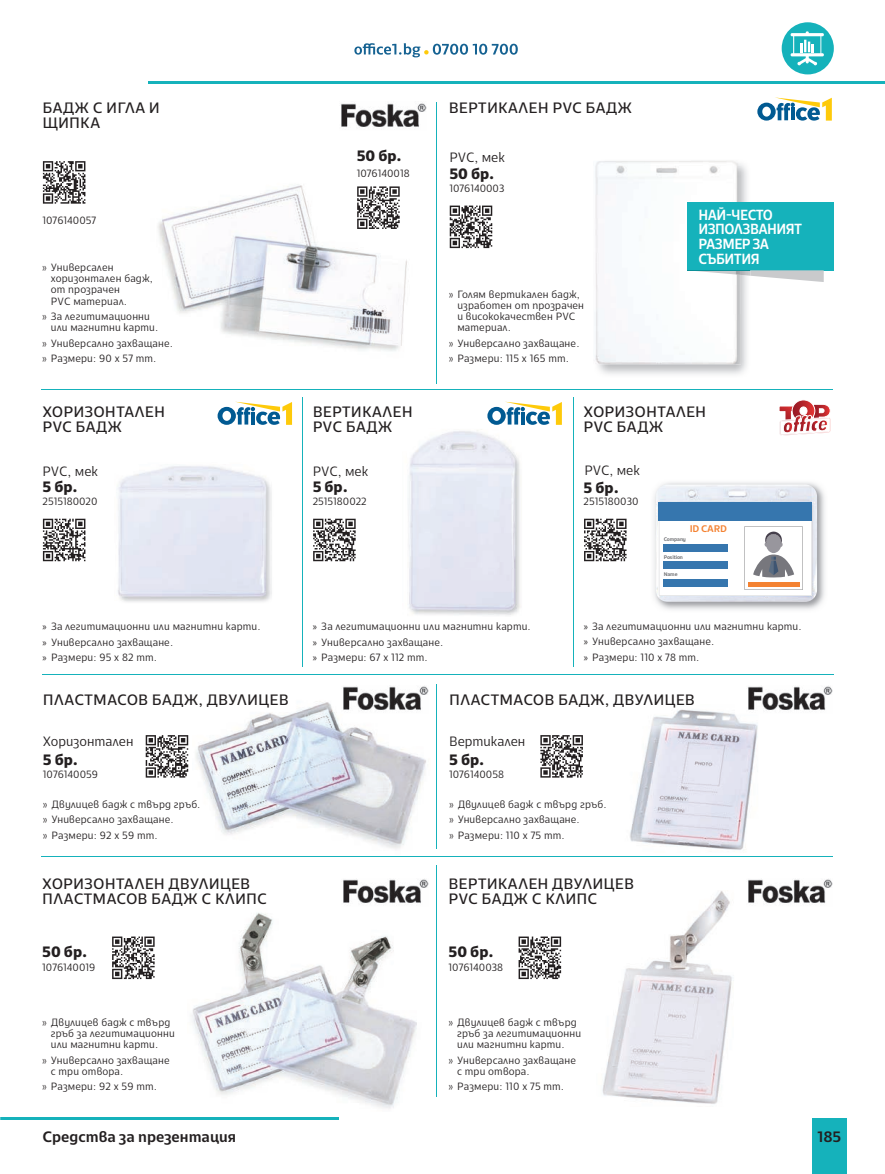
<style>
.page{position:relative;width:885px;height:1174px;background:#fff}
.page>*{position:absolute;margin:0;border:0;box-sizing:border-box;transform-origin:0 0}
.t1{font:15px/15px "Cormac";color:#231f20}
.t2{font:700 15px "Cormac";color:#231f20}
.t3{font:500 15px "Cormac";color:#231f20}
.t4{font:500 14.7px/14.7px "Cormac";letter-spacing:-.04em;color:#fff;scale:.91 1}
.t5{font:300 13.5px "Cormac";color:#231f20;scale:.95 1}
.t6{font:300 10.5px/11.2px "Cormac";letter-spacing:.015em;color:#231f20;scale:.95 1}
.t7{font:500 9.6px "Cormac";color:#f48232}
.t8{font:500 5.25px "Cormac";color:#6c6d70}
.s1{font-family:"Myriad Pro";font-weight:400}
</style>
<div class="page">
<svg style="left:354px;top:43px;width:163px;height:14px"></svg>
<hr style="left:149px;top:82px;width:735px;height:2px;background:#15b2bb">
<div style="left:812px;top:1118px;width:34px;height:55px;background:#15b2bb"></div>
<hr style="left:0;top:1117px;width:338px;height:2px;background:#15b2bb">
<div style="left:781px;top:22px;width:52px;height:52px;background:#15b2bb;border-radius:50%"></div>
<svg style="left:790px;top:31px;width:33px;height:34px"></svg>
<img style="left:158px;top:185px;width:249px;height:166px">
<hr style="left:41px;top:389px;width:791px;height:1px;background:#15b2bb">
<hr style="left:41px;top:856px;width:791px;height:1px;background:#15b2bb">
<hr style="left:43px;top:674px;width:790px;height:1px;background:#15b2bb">
<hr style="left:436px;top:865px;width:1px;height:231px;background:#15b2bb">
<hr style="left:436px;top:102px;width:1px;height:281px;background:#15b2bb">
<hr style="left:436px;top:684px;width:1px;height:164px;background:#15b2bb">
<hr style="left:302px;top:397px;width:1px;height:270px;background:#15b2bb">
<hr style="left:573px;top:397px;width:1px;height:270px;background:#15b2bb">
<img style="left:117px;top:464px;width:154px;height:137px">
<img style="left:408px;top:430px;width:113px;height:186px">
<img style="left:593px;top:161px;width:98px;height:203px">
<img style="left:691px;top:161px;width:49px;height:41px">
<img style="left:691px;top:275px;width:49px;height:89px">
<div style="left:687px;top:202px;width:146px;height:68px;background:#15b2bb"></div>
<svg style="left:740px;top:270px;width:83px;height:12px"></svg>
<img style="left:687px;top:270px;width:53px;height:5px">
<img style="left:341px;top:103px;width:85px;height:25px">
<img style="left:192px;top:913px;width:225px;height:196px">
<img style="left:343px;top:879px;width:85px;height:25px">
<img style="left:602px;top:891px;width:130px;height:213px">
<img style="left:748px;top:879px;width:84px;height:24px">
<svg style="left:779px;top:400px;width:52px;height:36px"></svg>
<img style="left:654px;top:483px;width:170px;height:126px">
<img style="left:655px;top:484px;width:162px;height:118px">
<svg style="left:658px;top:502px;width:153px;height:93px"></svg>
<div style="left:747px;top:582px;width:52px;height:5px;background:#f48232"></div>
<img style="left:196px;top:691px;width:233px;height:158px">
<img style="left:630px;top:709px;width:128px;height:141px">
<svg style="left:757px;top:97px;width:74px;height:24px"></svg>
<svg style="left:217px;top:402px;width:75px;height:23px"></svg>
<svg style="left:487px;top:402px;width:75px;height:23px"></svg>
<img style="left:746px;top:686px;width:86px;height:27px">
<img style="left:341px;top:686px;width:87px;height:27px">
<svg style="left:357px;top:186px;width:43px;height:44px"></svg>
<svg style="left:357px;top:186px;width:42px;height:43px"></svg>
<svg style="left:449px;top:205px;width:44px;height:44px"></svg>
<svg style="left:449px;top:206px;width:43px;height:42px"></svg>
<svg style="left:85px;top:161px;width:1px;height:43px"></svg>
<svg style="left:43px;top:161px;width:42px;height:43px"></svg>
<svg style="left:313px;top:518px;width:43px;height:44px"></svg>
<svg style="left:313px;top:519px;width:42px;height:42px"></svg>
<svg style="left:43px;top:518px;width:43px;height:44px"></svg>
<svg style="left:43px;top:519px;width:42px;height:42px"></svg>
<svg style="left:145px;top:735px;width:44px;height:43px"></svg>
<svg style="left:146px;top:735px;width:42px;height:42px"></svg>
<svg style="left:112px;top:936px;width:43px;height:43px"></svg>
<svg style="left:518px;top:936px;width:43px;height:43px"></svg>
<svg style="left:540px;top:777px;width:42px;height:1px"></svg>
<svg style="left:540px;top:735px;width:43px;height:42px"></svg>
<svg style="left:584px;top:518px;width:43px;height:44px"></svg>
<svg style="left:584px;top:519px;width:42px;height:42px"></svg>
<h1 class="t1" style="left:43px;top:100px;width:119px">БАДЖ С ИГЛА И<br>ЩИПКА</h1>
<h1 class="t1" style="left:449px;top:100px;width:185px">ВЕРТИКАЛЕН PVC БАДЖ</h1>
<h1 class="t2" style="left:357px;top:146px;width:46px">50 бр.</h1>
<p class="t5" style="left:449px;top:149px;width:60px">PVC, мек</p>
<p class="t6" style="left:357px;top:168px;width:57px">1076140018</p>
<h1 class="t2" style="left:449px;top:163px;width:46px">50 бр.</h1>
<p class="t6" style="left:449px;top:183px;width:59px">1076140003</p>
<p class="t6" style="left:43px;top:215px;width:58px">1076140057</p>
<p class="t6" style="left:51px;top:261px;width:109px;text-indent:-9px">» Универсален хоризонтален бадж, от прозрачен<br>PVC материал.</p>
<p class="t6" style="left:51px;top:311px;width:115px;text-indent:-9px">» За легитимационни или магнитни карти.</p>
<p class="t6" style="left:42px;top:335px;width:139px;line-height:15.5px">» Универсално захващане. » Размери: 90 х 57 mm.</p>
<p class="t6" style="left:457px;top:288px;width:135px;text-indent:-9px">» Голям вертикален бадж, изработен от прозрачен и висококачествен PVC материал.</p>
<p class="t6" style="left:449px;top:335px;width:139px;line-height:15.5px">» Универсално захващане. » Размери: 115 х 165 mm.</p>
<h2 class="t4" style="left:698px;top:207px;width:116px">НАЙ-ЧЕСТО<br>ИЗПОЛЗВАНИЯТ<br>РАЗМЕР ЗА<br>СЪБИТИЯ</h2>
<h1 class="t1" style="left:43px;top:404px;width:124px">ХОРИЗОНТАЛЕН<br>PVC БАДЖ</h1>
<h1 class="t1" style="left:313px;top:404px;width:101px">ВЕРТИКАЛЕН<br>PVC БАДЖ</h1>
<h1 class="t1" style="left:583px;top:404px;width:124px">ХОРИЗОНТАЛЕН<br>PVC БАДЖ</h1>
<p class="t5" style="left:43px;top:463px;width:60px">PVC, мек</p>
<p class="t5" style="left:312px;top:463px;width:60px">PVC, мек</p>
<p class="t5" style="left:584px;top:462px;width:60px">PVC, мек</p>
<h1 class="t2" style="left:43px;top:477px;width:37px">5 бр.</h1>
<p class="t6" style="left:43px;top:495px;width:59px">2515180020</p>
<h1 class="t2" style="left:312px;top:477px;width:37px">5 бр.</h1>
<p class="t6" style="left:312px;top:495px;width:58px">2515180022</p>
<h1 class="t2" style="left:583px;top:477px;width:37px">5 бр.</h1>
<p class="t6" style="left:583px;top:495px;width:59px">2515180030</p>
<p class="t7" style="left:689px;top:523px;width:39px">ID CARD</p>
<p class="t8" style="left:663px;top:536px;width:24px">Company</p>
<p class="t8" style="left:663px;top:553px;width:21px">Position</p>
<p class="t8" style="left:663px;top:571px;width:15px">Name</p>
<p class="t6" style="left:43px;top:618px;width:231px;line-height:15.5px"><span class="s1">»</span> За легитимационни или магнитни карти. <span class="s1">»</span> Универсално захващане.<br><span class="s1">»</span> Размери: 95 х 82 mm.</p>
<p class="t6" style="left:313px;top:618px;width:231px;line-height:15.5px"><span class="s1">»</span> За легитимационни или магнитни карти. <span class="s1">»</span> Универсално захващане.<br><span class="s1">»</span> Размери: 67 х 112 mm.</p>
<p class="t6" style="left:583px;top:618px;width:231px;line-height:15.5px"><span class="s1">»</span> За легитимационни или магнитни карти. <span class="s1">»</span> Универсално захващане.<br><span class="s1">»</span> Размери: 110 х 78 mm.</p>
<h1 class="t1" style="left:43px;top:692px;width:247px">ПЛАСТМАСОВ БАДЖ, ДВУЛИЦЕВ</h1>
<h1 class="t1" style="left:449px;top:692px;width:247px">ПЛАСТМАСОВ БАДЖ, ДВУЛИЦЕВ</h1>
<p class="t5" style="left:43px;top:733px;width:97px">Хоризонтален</p>
<p class="t6" style="left:43px;top:769px;width:59px">1076140059</p>
<h1 class="t2" style="left:43px;top:749px;width:37px">5 бр.</h1>
<p class="t5" style="left:449px;top:733px;width:82px">Вертикален</p>
<p class="t6" style="left:449px;top:769px;width:59px">1076140058</p>
<h1 class="t2" style="left:449px;top:749px;width:37px">5 бр.</h1>
<p class="t6" style="left:43px;top:796px;width:167px;line-height:15.5px">» Двулицев бадж с твърд гръб. » Универсално захващане.<br>» Размери: 92 х 59 mm.</p>
<p class="t6" style="left:449px;top:796px;width:167px;line-height:15.5px">» Двулицев бадж с твърд гръб. » Универсално захващане.<br>» Размери: 110 x 75 mm.</p>
<h1 class="t1" style="left:42px;top:875px;width:226px">ХОРИЗОНТАЛЕН ДВУЛИЦЕВ<br>ПЛАСТМАСОВ БАДЖ С КЛИПС</h1>
<h1 class="t1" style="left:448px;top:875px;width:187px">ВЕРТИКАЛЕН ДВУЛИЦЕВ<br>PVC БАДЖ С КЛИПС</h1>
<h1 class="t2" style="left:42px;top:942px;width:46px">50 бр.</h1>
<h1 class="t2" style="left:448px;top:942px;width:46px">50 бр.</h1>
<p class="t6" style="left:42px;top:961px;width:57px">1076140019</p>
<p class="t6" style="left:448px;top:961px;width:59px">1076140038</p>
<p class="t6" style="left:51px;top:1016px;width:132px;text-indent:-9px">» Двулицев бадж с твърд гръб за легитимационни или магнитни карти.</p>
<p class="t6" style="left:51px;top:1054px;width:127px;text-indent:-9px">» Универсално захващане с три отвора.</p>
<p class="t6" style="left:42px;top:1081px;width:122px">» Размери: 92 х 59 mm.</p>
<p class="t6" style="left:457px;top:1016px;width:132px;text-indent:-9px">» Двулицев бадж с твърд гръб за легитимационни или магнитни карти.</p>
<p class="t6" style="left:457px;top:1054px;width:127px;text-indent:-9px">» Универсално захващане с три отвора.</p>
<p class="t6" style="left:448px;top:1081px;width:123px">» Размери: 110 x 75 mm.</p>
<h1 class="t3" style="left:43px;top:1126px;width:195px">Средства за презентация</h1>
<h1 class="t3" style="left:817px;top:1126px;width:25px">185</h1>
</div>
